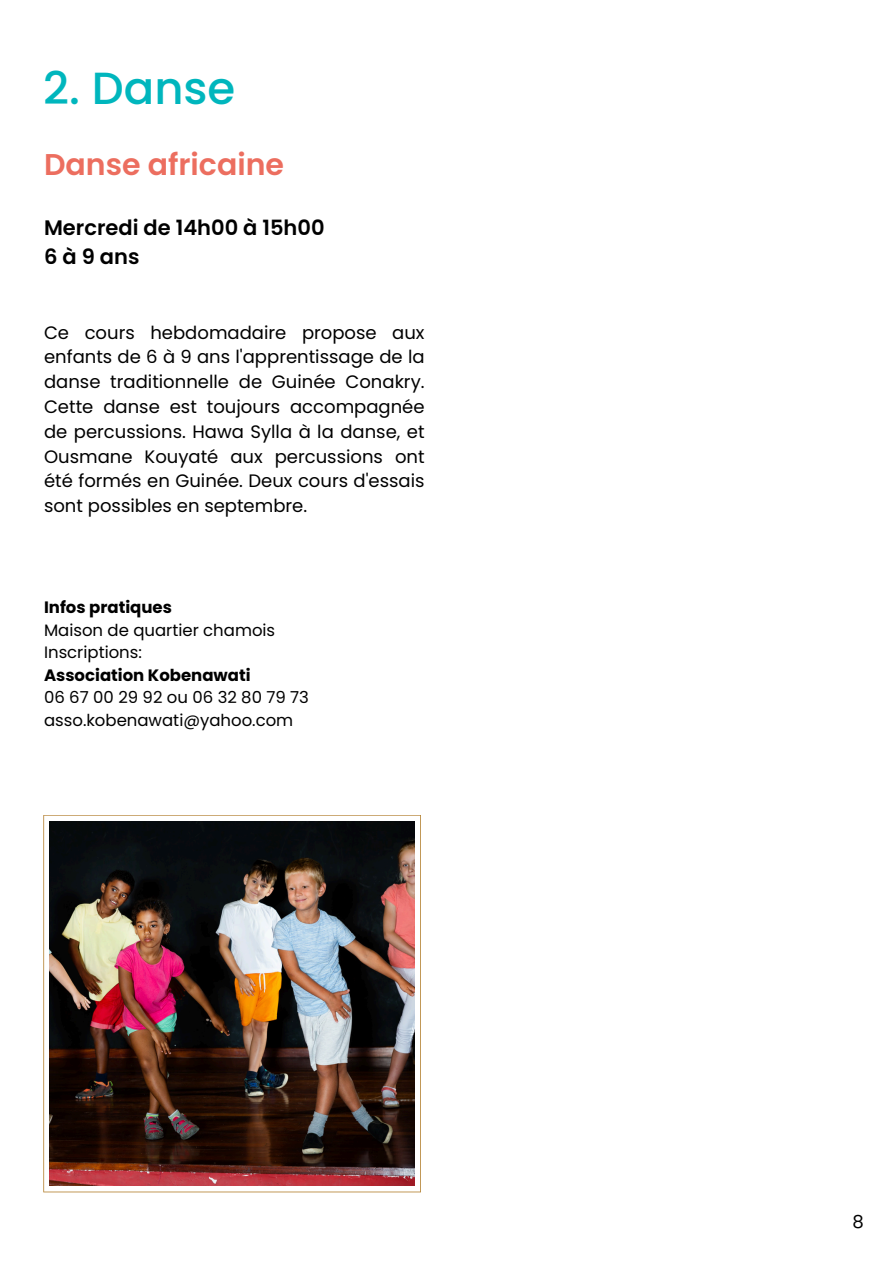
<style>
.page{position:relative;width:894px;height:1264px;background:#fff}
.page>*{position:absolute;margin:0;border:0;box-sizing:border-box;transform-origin:0 0}
.t1{font:500 45px "Poppins";color:#00b6bd}
.t2{font:600 30px "Poppins";color:#ec6e5f}
.t3{font:600 21px/29.2px "Poppins";color:#000}
.t4{font:18px/24.8px "Poppins";color:#000;text-align:justify}
.t5{font:16.5px/22.5px "Poppins";color:#000}
.t6{font:700 16.5px "Poppins";color:#000}
</style>
<div class="page">
<img style="left:43px;top:815px;width:378px;height:377px">
<h1 class="t1" style="left:43px;top:57px;width:193px">2. Danse</h1>
<p class="t2" style="left:44px;top:143px;width:241px">Danse africaine</p>
<p class="t3" style="left:44px;top:212px;width:282px">Mercredi de 14h00 à 15h00<br>6à9ans</p>
<p class="t4" style="left:44px;top:320px;width:382px">Ce cours hebdomadaire propose aux enfants de 6 à 9 ans l'apprentissage de la danse traditionnelle de Guinée Conakry.<br>Cette danse est toujours accompagnée de percussions. Hawa Sylla à la danse, et Ousmane Kouyaté aux percussions ont été formés en Guinée. Deux cours d'essais sont possibles en septembre.</p>
<p class="t6" style="left:44px;top:596px;width:129px">Infos pratiques</p>
<p class="t5" style="left:44px;top:618px;width:233px">Maison de quartier chamois<br>Inscriptions:</p>
<p class="t6" style="left:44px;top:663px;width:208px">Association Kobenawati</p>
<p class="t5" style="left:44px;top:686px;width:266px">06 67 00 29 92 ou 06 32 80 79 73 asso.kobenawati@yahoo.com</p>
<p class="t4" style="left:852px;top:1209px;width:13px">8</p>
</div>
